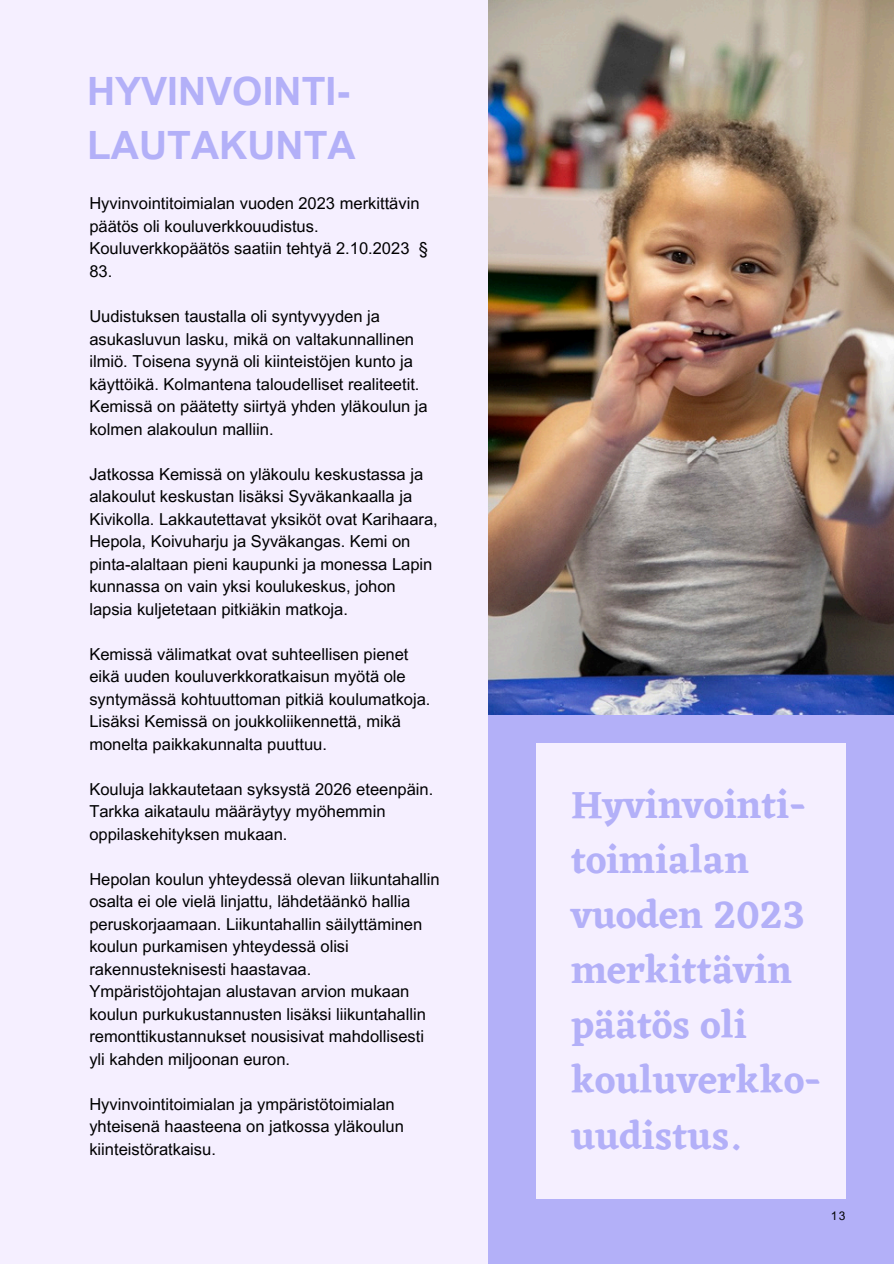
<style>
.page{position:relative;width:894px;height:1264px;background:#fff}
.page>*{position:absolute;margin:0;border:0;box-sizing:border-box;transform-origin:0 0}
.t1{font:600 39.45px/55.2px "Eczar";color:#b3b0f8}
.t2{font:700 39px/54px "Arial MT Pro";color:#b3b0f8}
.t3{font:16.5px/22.5px "Arial MT Pro";color:#000}
.t4{font:12px "Arial MT Pro";color:#000}
</style>
<div class="page">
<div style="left:0;top:0;width:893px;height:1263px;background:#f5efff"></div>
<div style="left:488px;top:678px;width:405px;height:585px;background:#b3b0f8"></div>
<img style="left:488px;top:0;width:405px;height:714px">
<div style="left:536px;top:743px;width:309px;height:455px;background:#f5efff"></div>
<p class="t2" style="left:87px;top:69px;width:270px">HYVINVOINTI-<br>LAUTAKUNTA</p>
<p class="t3" style="left:89px;top:194px;width:340px">Hyvinvointitoimialan vuoden 2023 merkittävin päätös oli kouluverkkouudistus.<br>Kouluverkkopäätös saatiin tehtyä 2.10.2023 § 83.</p>
<p class="t3" style="left:89px;top:307px;width:331px">Uudistuksen taustalla oli syntyvyyden ja asukasluvun lasku, mikä on valtakunnallinen ilmiö. Toisena syynä oli kiinteistöjen kunto ja käyttöikä. Kolmantena taloudelliset realiteetit.</p>
<p class="t3" style="left:89px;top:397px;width:340px">Kemissä on päätetty siirtyä yhden yläkoulun ja kolmen alakoulun malliin.</p>
<p class="t3" style="left:89px;top:464px;width:350px">Jatkossa Kemissä on yläkoulu keskustassa ja alakoulut keskustan lisäksi Syväkankaalla ja Kivikolla. Lakkautettavat yksiköt ovat Karihaara, Hepola, Koivuharju ja Syväkangas. Kemi on pinta-alaltaan pieni kaupunki ja monessa Lapin kunnassa on vain yksi koulukeskus, johon lapsia kuljetetaan pitkiäkin matkoja.</p>
<p class="t3" style="left:89px;top:644px;width:342px">Kemissä välimatkat ovat suhteellisen pienet eikä uuden kouluverkkoratkaisun myötä ole syntymässä kohtuuttoman pitkiä koulumatkoja.<br>Lisäksi Kemissä on joukkoliikennettä, mikä monelta paikkakunnalta puuttuu.</p>
<p class="t3" style="left:89px;top:779px;width:345px">Kouluja lakkautetaan syksystä 2026 eteenpäin.<br>Tarkka aikataulu määräytyy myöhemmin oppilaskehityksen mukaan.</p>
<p class="t3" style="left:89px;top:869px;width:352px">Hepolan koulun yhteydessä olevan liikuntahallin osalta ei ole vielä linjattu, lähdetäänkö hallia peruskorjaamaan. Liikuntahallin säilyttäminen koulun purkamisen yhteydessä olisi rakennusteknisesti haastavaa.<br>Ympäristöjohtajan alustavan arvion mukaan koulun purkukustannusten lisäksi liikuntahallin remonttikustannukset nousisivat mahdollisesti yli kahden miljoonan euron.</p>
<p class="t3" style="left:89px;top:1094px;width:316px">Hyvinvointitoimialan ja ympäristötoimialan yhteisenä haasteena on jatkossa yläkoulun kiinteistöratkaisu.</p>
<h2 class="t1" style="left:571px;top:776px;width:251px">Hyvinvointi&shy;toimialan vuoden 2023 merkittävin päätös oli kouluverkko&shy;uudistus.</h2>
<p class="t4" style="left:830px;top:1211px;width:16px">13</p>
</div>
